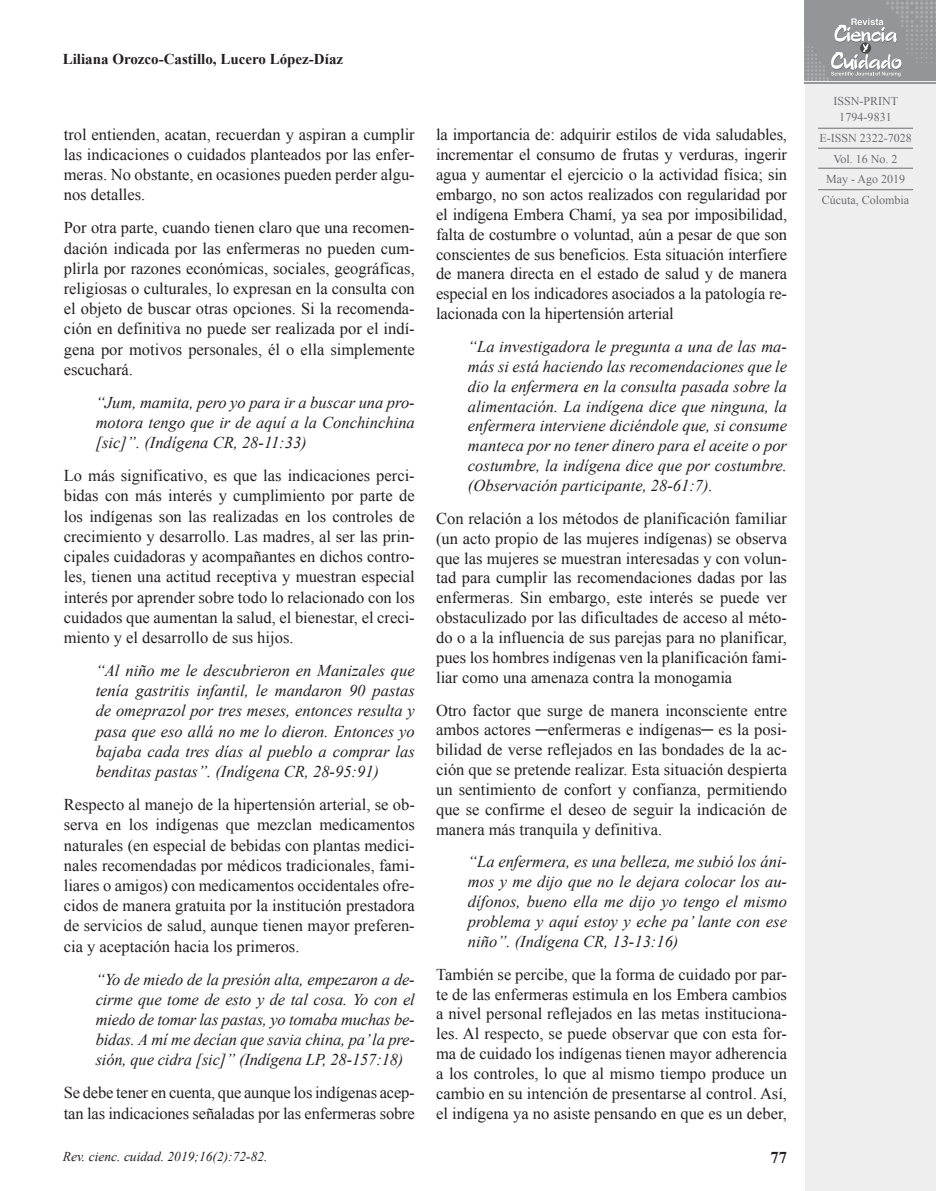
<style>
.page{position:relative;width:936px;height:1191px;background:#fff}
.page>*{position:absolute;margin:0;border:0;box-sizing:border-box;transform-origin:0 0}
.t1{font:16.5px/20px "Times New Roman";color:#231f20;text-align:justify}
.t2{font:italic 16.5px/20.2px "Times New Roman";color:#231f20;text-align:justify}
.t3{font:700 16.5px "Times New Roman";color:#231f20}
.t4{font:700 15px "Times New Roman";color:#231f20}
.t5{font:italic 13.5px "Times New Roman";color:#231f20}
.t6{font:12px/20.7px "Times New Roman";color:#6c6d70;text-align:center}
</style>
<div class="page">
<div style="left:805px;top:0;width:130px;height:1191px;background:#eeeeef"></div>
<hr style="left:818px;top:128px;width:94px;height:1px;background:#6c6d70">
<hr style="left:818px;top:148px;width:94px;height:1px;background:#6c6d70">
<hr style="left:818px;top:168px;width:94px;height:1px;background:#6c6d70">
<hr style="left:818px;top:189px;width:94px;height:1px;background:#6c6d70">
<svg style="left:804px;top:0;width:132px;height:84px;background:#9e9fa2"></svg>
<p class="t4" style="left:63px;top:49px;width:282px">Liliana Orozco-Castillo, Lucero López-Díaz</p>
<p class="t1" style="left:64px;top:124px;width:352px">trol entienden, acatan, recuerdan y aspiran a cumplir las indicaciones o cuidados planteados por las enfer&shy;meras. No obstante, en ocasiones pueden perder algu&shy;nos detalles.</p>
<p class="t1" style="left:64px;top:217px;width:352px">Por otra parte, cuando tienen claro que una recomen&shy;dación indicada por las enfermeras no pueden cum&shy;plirla por razones económicas, sociales, geográficas, religiosas o culturales, lo expresan en la consulta con el objeto de buscar otras opciones. Si la recomenda&shy;ción en definitiva no puede ser realizada por el indí&shy;gena por motivos personales, él o ella simplemente escuchará.</p>
<p class="t2" style="left:96px;top:392px;width:320px">“Jum, mamita, pero yo para ir a buscar una pro&shy;motora tengo que ir de aquí a la Conchinchina [sic]”. (indígena CR, 28-11:33)</p>
<p class="t1" style="left:64px;top:465px;width:352px">Lo más significativo, es que las indicaciones perci&shy;bidas con más interés y cumplimiento por parte de los indígenas son las realizadas en los controles de crecimiento y desarrollo. Las madres, al ser las prin&shy;cipales cuidadoras y acompañantes en dichos contro&shy;les, tienen una actitud receptiva y muestran especial interés por aprender sobre todo lo relacionado con los cuidados que aumentan la salud, el bienestar, el creci&shy;miento y el desarrollo de sus hijos.</p>
<p class="t2" style="left:96px;top:660px;width:320px">“Al niño me le descubrieron en Manizales que tenía gastritis infantil, le mandaron 90 pastas de omeprazol por tres meses, entonces resulta y pasa que eso allá no me lo dieron. Entonces yo bajaba cada tres días al pueblo a comprar las benditas pastas”. (indígena CR, 28-95:91)</p>
<p class="t1" style="left:64px;top:794px;width:352px">Respecto al manejo de la hipertensión arterial, se ob&shy;serva en los indígenas que mezclan medicamentos naturales (en especial de bebidas con plantas medici&shy;nales recomendadas por médicos tradicionales, fami&shy;liares o amigos) con medicamentos occidentales ofre&shy;cidos de manera gratuita por la institución prestadora de servicios de salud, aunque tienen mayor preferen&shy;cia y aceptación hacia los primeros.</p>
<p class="t2" style="left:96px;top:968px;width:320px">“Yo de miedo de la presión alta, empezaron a de&shy;cirme que tome de esto y de tal cosa. Yo con el miedo de tomar las pastas, yo tomaba muchas be&shy;bidas. A mí me decían que savia china, pa’ la pre&shy;sión, que cidra [sic]” (indígena LP, 28-157:18)</p>
<p class="t1" style="left:64px;top:1082px;width:352px">Se debe tener en cuenta, que aunque los indígenas acep&shy;tan las indicaciones señaladas por las enfermeras sobre</p>
<p class="t5" style="left:63px;top:1147px;width:206px">Rev. cienc. cuidad. 2019;16(2):72-82.</p>
<p class="t1" style="left:436px;top:124px;width:352px">la importancia de: adquirir estilos de vida saludables, incrementar el consumo de frutas y verduras, ingerir agua y aumentar el ejercicio o la actividad física; sin embargo, no son actos realizados con regularidad por el indígena Embera Chamí, ya sea por imposibilidad, falta de costumbre o voluntad, aún a pesar de que son conscientes de sus beneficios. Esta situación interfiere de manera directa en el estado de salud y de manera especial en los indicadores asociados a la patología re&shy;lacionada con la hipertensión arterial</p>
<p class="t2" style="left:468px;top:336px;width:320px">“La investigadora le pregunta a una de las ma&shy;más si está haciendo las recomendaciones que le dio la enfermera en la consulta pasada sobre la alimentación. La indígena dice que ninguna, la enfermera interviene diciéndole que, si consume manteca por no tener dinero para el aceite o por costumbre, la indígena dice que por costumbre. (observación participante, 28-61:7).</p>
<p class="t1" style="left:436px;top:508px;width:352px">Con relación a los métodos de planificación familiar (un acto propio de las mujeres indígenas) se observa que las mujeres se muestran interesadas y con volun&shy;tad para cumplir las recomendaciones dadas por las enfermeras. Sin embargo, este interés se puede ver obstaculizado por las dificultades de acceso al méto&shy;do o a la influencia de sus parejas para no planificar, pues los hombres indígenas ven la planificación fami&shy;liar como una amenaza contra la monogamia</p>
<p class="t1" style="left:436px;top:699px;width:352px">Otro factor que surge de manera inconsciente entre ambos actores ─enfermeras e indígenas─ es la posi&shy;bilidad de verse reflejados en las bondades de la ac&shy;ción que se pretende realizar. Esta situación despierta un sentimiento de confort y confianza, permitiendo que se confirme el deseo de seguir la indicación de manera más tranquila y definitiva.</p>
<p class="t2" style="left:468px;top:851px;width:320px">“La enfermera, es una belleza, me subió los áni&shy;mos y me dijo que no le dejara colocar los au&shy;dífonos, bueno ella me dijo yo tengo el mismo problema y aquí estoy y eche pa’ lante con ese niño”. (indígena CR, 13-13:16)</p>
<p class="t1" style="left:436px;top:964px;width:352px">También se percibe, que la forma de cuidado por par&shy;te de las enfermeras estimula en los Embera cambios a nivel personal reflejados en las metas instituciona&shy;les. Al respecto, se puede observar que con esta for&shy;ma de cuidado los indígenas tienen mayor adherencia a los controles, lo que al mismo tiempo produce un cambio en su intención de presentarse al control. Así, el indígena ya no asiste pensando en que es un deber,</p>
<p class="t3" style="left:770px;top:1146px;width:18px">77</p>
<p class="t6" style="left:833px;top:92px;width:66px;line-height:16.5px">ISSN-PRINT<br>1794-9831</p>
<p class="t6" style="left:819px;top:127px;width:94px">E-ISSN 2322-7028<br>Vol. 16 No. 2<br>May - Ago 2019<br>Cúcuta, Colombia</p>
</div>
